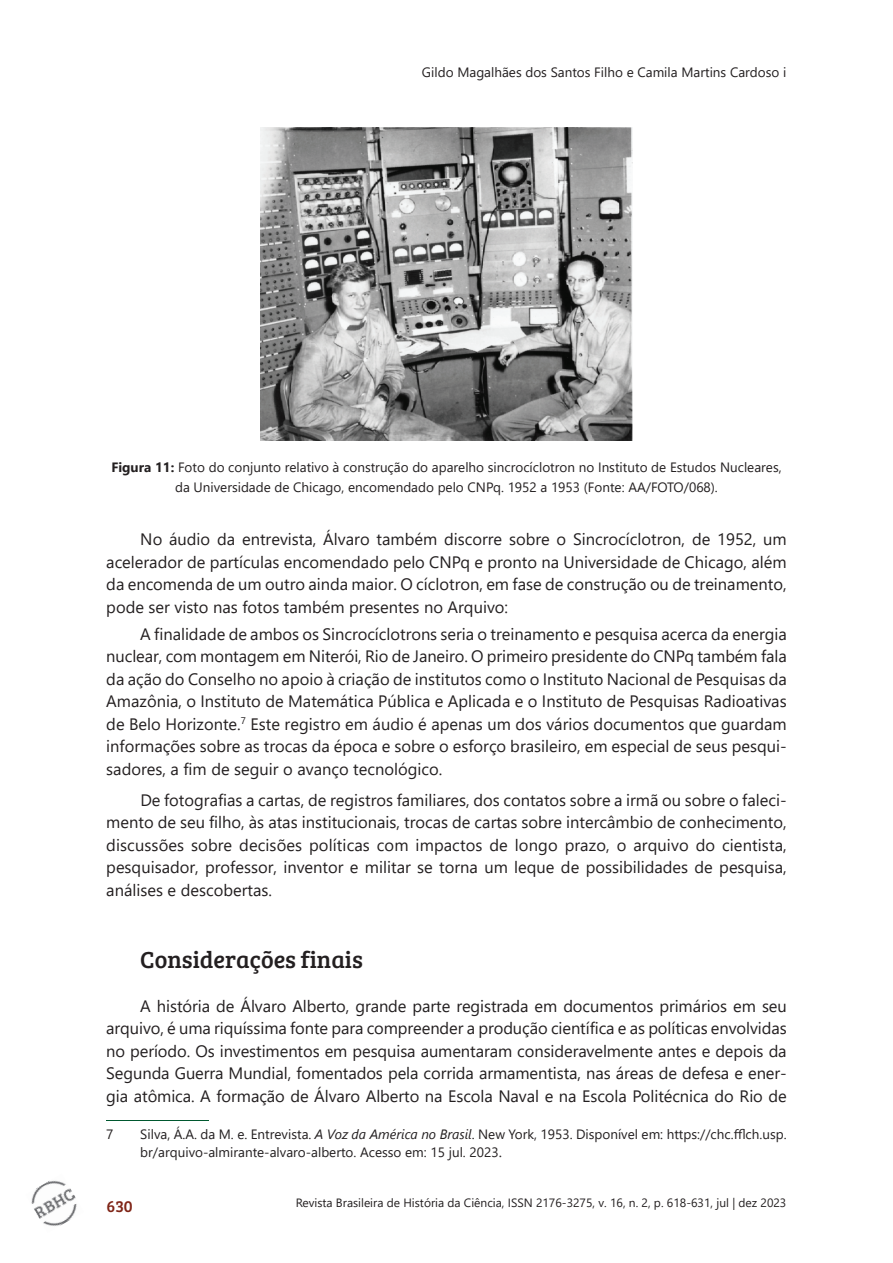
<style>
.page{position:relative;width:893px;height:1263px;background:#fff}
.page>*{position:absolute;margin:0;border:0;box-sizing:border-box;transform-origin:0 0}
.t1{font:24px "Bree Serif";color:#231f20}
.t2{font:16.5px/22.5px "Segoe UI";color:#231f20;text-align:justify}
.t3{font:16.5px "Bree Serif";color:#7f2517}
.t4{font:13.5px/19.5px "Segoe UI";color:#231f20;text-align:center}
.t5{font:12px "Segoe UI";color:#231f20}
.s1{font-weight:700}
.s2{font-style:italic}
.s3{font-size:15px}
</style>
<div class="page">
<img style="left:31px;top:1180px;width:46px;height:46px">
<img style="left:260px;top:128px;width:373px;height:312px">
<hr style="left:106px;top:1120px;width:102px;height:1px;background:#00582f">
<p class="t4" style="left:422px;top:61px;width:366px">Gildo Magalhães dos Santos Filho e Camila Martins Cardoso i</p>
<p class="t4" style="left:111px;top:457px;width:672px"><span class="s1">Figura 11:</span> Foto do conjunto relativo à construção do aparelho sincrocíclotron no Instituto de Estudos Nucleares, da Universidade de Chicago, encomendado pelo CNPq. 1952 a 1953 (Fonte: AA/FOTO/068).</p>
<p class="t2" style="left:106px;top:527px;width:682px;text-indent:34px">No áudio da entrevista, Álvaro também discorre sobre o Sincrocíclotron, de 1952, um acelerador de partículas encomendado pelo CNPq e pronto na Universidade de Chicago, além da encomenda de um outro ainda maior. O cíclotron, em fase de construção ou de treinamento, pode ser visto nas fotos também presentes no Arquivo:</p>
<p class="t2" style="left:106px;top:621px;width:682px;text-indent:34px">A finalidade de ambos os Sincrocíclotrons seria o treinamento e pesquisa acerca da energia nuclear, com montagem em Niterói, Rio de Janeiro. O primeiro presidente do CNPq também fala da ação do Conselho no apoio à criação de institutos como o Instituto Nacional de Pesquisas da Amazônia, o Instituto de Matemática Pública e Aplicada e o Instituto de Pesquisas Radioativas de Belo Horizonte.<sup>7</sup> Este registro em áudio é apenas um dos vários documentos que guardam informações sobre as trocas da época e sobre o esforço brasileiro, em especial de seus pesqui&shy;sadores, a fim de seguir o avanço tecnológico.</p>
<p class="t2" style="left:106px;top:787px;width:682px;text-indent:34px">De fotografias a cartas, de registros familiares, dos contatos sobre a irmã ou sobre o faleci&shy;mento de seu filho, às atas institucionais, trocas de cartas sobre intercâmbio de conhecimento, discussões sobre decisões políticas com impactos de longo prazo, o arquivo do cientista, pesquisador, professor, inventor e militar se torna um leque de possibilidades de pesquisa, análises e descobertas.</p>
<h1 class="t1" style="left:140px;top:942px;width:224px">Considerações finais</h1>
<p class="t2" style="left:106px;top:993px;width:682px;text-indent:34px">A história de Álvaro Alberto, grande parte registrada em documentos primários em seu arquivo, é uma riquíssima fonte para compreender a produção científica e as políticas envolvidas no período. Os investimentos em pesquisa aumentaram consideravelmente antes e depois da Segunda Guerra Mundial, fomentados pela corrida armamentista, nas áreas de defesa e ener&shy;gia atômica. A formação de Álvaro Alberto na Escola Naval e na Escola Politécnica do Rio de</p>
<p class="t4" style="left:106px;top:1123px;width:9px">7</p>
<p class="t4" style="left:140px;top:1124px;width:648px;line-height:18px;text-align:left">Silva, Á.A. da M. e. Entrevista. <span class="s2">A Voz da América no Brasil</span>. New York, 1953. Disponível em: https://chc.fflch.usp. br/arquivo-almirante-alvaro-alberto. Acesso em: 15 jul. 2023<span class="s3">.</span></p>
<p class="t3" style="left:107px;top:1194px;width:28px">630</p>
<p class="t5" style="left:296px;top:1192px;width:492px">Revista Brasileira de História da Ciência, ISSN 2176-3275, v. 16, n. 2, p. 618-631, jul | dez 2023</p>
</div>
